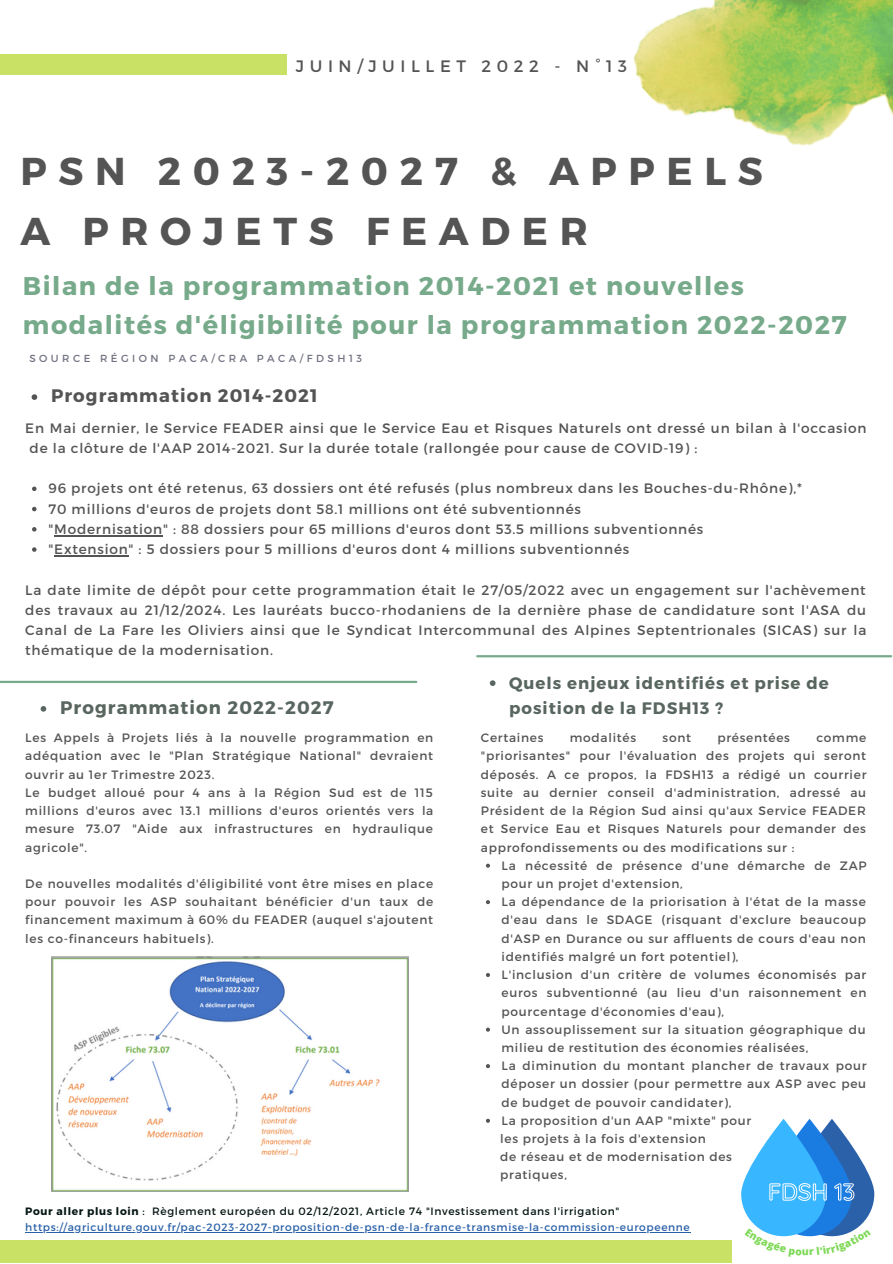
<style>
.page{position:relative;width:893px;height:1264px;background:#fff}
.page>*{position:absolute;margin:0;border:0;box-sizing:border-box;transform-origin:0 0}
.t1{font:700 38.85px/59.6px "Montserrat";letter-spacing:.3em;color:#545454}
.t2{font:700 25.65px/39.3px "Montserrat";letter-spacing:.06em;color:#77aa8b}
.t3{font:700 18.15px "Montserrat";letter-spacing:.06em;color:#545454}
.t4{font:700 18.15px "Montserrat";letter-spacing:.06em;color:#596660}
.t5{font:700 16.65px/24.8px "Montserrat";letter-spacing:.06em;color:#596660}
.t6{font:16.5px "Montserrat";letter-spacing:.34em;color:#545454}
.t7{font:13.65px/20.2px "Montserrat";letter-spacing:.06em;color:#545454}
.t8{font:12.15px/18.1px "Montserrat";letter-spacing:.06em;color:#545454}
.t9{font:10.65px/15.9px "Montserrat";letter-spacing:.06em;color:#2b61a8}
.t10{font:10.2px "Montserrat";letter-spacing:.34em;color:#707281}
.s1{font-weight:700;color:#051613}
.s2{color:#051613}
</style>
<div class="page">
<div style="left:0;top:54px;width:201px;height:20px;background:#c9e265"></div>
<div style="left:85px;top:54px;width:201px;height:20px;background:#c9e265"></div>
<div style="left:0;top:1240px;width:732px;height:22px;background:#c9e265"></div>
<hr style="left:0;top:680px;width:416px;height:3px;background:#77aa8b">
<hr style="left:477px;top:655px;width:414px;height:2px;background:#77aa8b">
<img style="left:633px;top:0;width:259px;height:146px">
<svg style="left:789px;top:1118px;width:85px;height:118px;fill:#2b61a8"></svg>
<svg style="left:767px;top:1118px;width:84px;height:118px;background:#317ed1"></svg>
<svg style="left:741px;top:1118px;width:84px;height:118px;fill:#38b6ff"></svg>
<svg style="left:768px;top:1182px;width:86px;height:19px;background:#65b9f6"></svg>
<img style="left:51px;top:956px;width:358px;height:235px">
<svg style="left:32px;top:394px;width:5px;height:6px"></svg>
<svg style="left:32px;top:486px;width:5px;height:5px"></svg>
<svg style="left:32px;top:507px;width:5px;height:4px"></svg>
<svg style="left:32px;top:527px;width:5px;height:4px"></svg>
<hr style="left:54px;top:535px;width:109px;height:1px;background:#545454">
<svg style="left:32px;top:547px;width:5px;height:5px"></svg>
<hr style="left:54px;top:555px;width:74px;height:1px;background:#545454">
<svg style="left:41px;top:706px;width:5px;height:5px"></svg>
<svg style="left:486px;top:863px;width:4px;height:4px"></svg>
<svg style="left:486px;top:900px;width:4px;height:4px"></svg>
<svg style="left:486px;top:973px;width:4px;height:4px"></svg>
<svg style="left:486px;top:1027px;width:4px;height:4px"></svg>
<svg style="left:486px;top:1064px;width:4px;height:4px"></svg>
<svg style="left:486px;top:1118px;width:4px;height:4px"></svg>
<svg style="left:490px;top:680px;width:5px;height:6px"></svg>
<hr style="left:25px;top:1231px;width:665px;height:1px;background:#2b61a8">
<svg style="left:758px;top:1228px;width:99px;height:9px"></svg>
<h3 class="t6" style="left:296px;top:56px;width:332px">JUIN/JUILLET 2022 - N°13</h3>
<h1 class="t1" style="left:20px;top:140px;width:744px">PSN 2023-2027 &amp; APPELS<br>A PROJETS FEADER</h1>
<h2 class="t2" style="left:23px;top:265px;width:825px">Bilan de la programmation 2014-2021 et nouvelles modalités d'éligibilité pour la programmation 2022-2027</h2>
<p class="t10" style="left:29px;top:352px;width:334px">SOURCE RÉGION PACA/CRA PACA/FDSH13</p>
<h3 class="t3" style="left:51px;top:384px;width:268px">Programmation 2014-2021</h3>
<p class="t7" style="left:30px;top:417px;width:838px;text-indent:-4px">En Mai dernier, le Service FEADER ainsi que le Service Eau et Risques Naturels ont dressé un bilan à l'occasion de la clôture de l'AAP 2014-2021. Sur la durée totale (rallongée pour cause de COVID-19) :</p>
<p class="t7" style="left:48px;top:477px;width:754px">96 projets ont été retenus, 63 dossiers ont été refusés (plus nombreux dans les Bouches-du-Rhône),* 70 millions d'euros de projets dont 58.1 millions ont été subventionnés<br>"Modernisation" : 88 dossiers pour 65 millions d'euros dont 53.5 millions subventionnés<br>"Extension" : 5 dossiers pour 5 millions d'euros dont 4 millions subventionnés</p>
<p class="t7" style="left:25px;top:579px;width:842px;text-align:justify">La date limite de dépôt pour cette programmation était le 27/05/2022 avec un engagement sur l'achèvement des travaux au 21/12/2024. Les lauréats bucco-rhodaniens de la dernière phase de candidature sont l'ASA du Canal de La Fare les Oliviers ainsi que le Syndicat Intercommunal des Alpines Septentrionales (SICAS) sur la thématique de la modernisation.</p>
<h3 class="t4" style="left:60px;top:695px;width:275px">Programmation 2022-2027</h3>
<p class="t8" style="left:25px;top:728px;width:409px">Les Appels à Projets liés à la nouvelle programmation en adéquation avec le "Plan Stratégique National" devraient ouvrir au 1er Trimestre 2023.<br>Le budget alloué pour 4 ans à la Région Sud est de 115 millions d'euros avec 13.1 millions d'euros orientés vers la mesure 73.07 "Aide aux infrastructures en hydraulique agricole".</p>
<p class="t8" style="left:25px;top:874px;width:409px;text-align:justify">De nouvelles modalités d'éligibilité vont être mises en place pour pouvoir les ASP souhaitant bénéficier d'un taux de financement maximum à 60% du FEADER (auquel s'ajoutent les co-financeurs habituels).</p>
<h3 class="t5" style="left:509px;top:670px;width:321px">Quels enjeux identifiés et prise de position de la FDSH13 ?</h3>
<p class="t8" style="left:481px;top:728px;width:64px">Certaines</p>
<p class="t8" style="left:570px;top:728px;width:68px">modalités</p>
<p class="t8" style="left:662px;top:728px;width:30px">sont</p>
<p class="t8" style="left:717px;top:728px;width:74px">présentées</p>
<p class="t8" style="left:481px;top:728px;width:387px;text-align:justify;text-indent:335px">comme "priorisantes" pour l'évaluation des projets qui seront déposés. A ce propos, la FDSH13 a rédigé un courrier suite au dernier conseil d'administration, adressé au Président de la Région Sud ainsi qu'aux Service FEADER et Service Eau et Risques Naturels pour demander des approfondissements ou des modifications sur :</p>
<p class="t8" style="left:501px;top:855px;width:366px">La nécessité de présence d'une démarche de ZAP pour un projet d'extension,<br>La dépendance de la priorisation à l'état de la masse d'eau dans le SDAGE (risquant d'exclure beaucoup d'ASP en Durance ou sur affluents de cours d'eau non identifiés malgré un fort potentiel),<br>L'inclusion d'un critère de volumes économisés par euros subventionné (au lieu d'un raisonnement en pourcentage d'économies d'eau),<br>Un assouplissement sur la situation géographique du milieu de restitution des économies réalisées,<br>La diminution du montant plancher de travaux pour déposer un dossier (pour permettre aux ASP avec peu de budget de pouvoir candidater),<br>La proposition d'un AAP "mixte" pour</p>
<p class="t8" style="left:500px;top:1128px;width:233px">les projets à la fois d'extension<br>de réseau et de modernisation des pratiques,</p>
<p class="t9" style="left:25px;top:1202px;width:666px"><span class="s1">Pour aller plus loin</span> <span class="s2">: Règlement européen du 02/12/2021, Article 74 "Investissement dans l'irrigation" </span>https://agriculture.gouv.fr/pac-2023-2027-proposition-de-psn-de-la-france-transmise-la-commission-europeenne</p>
</div>
